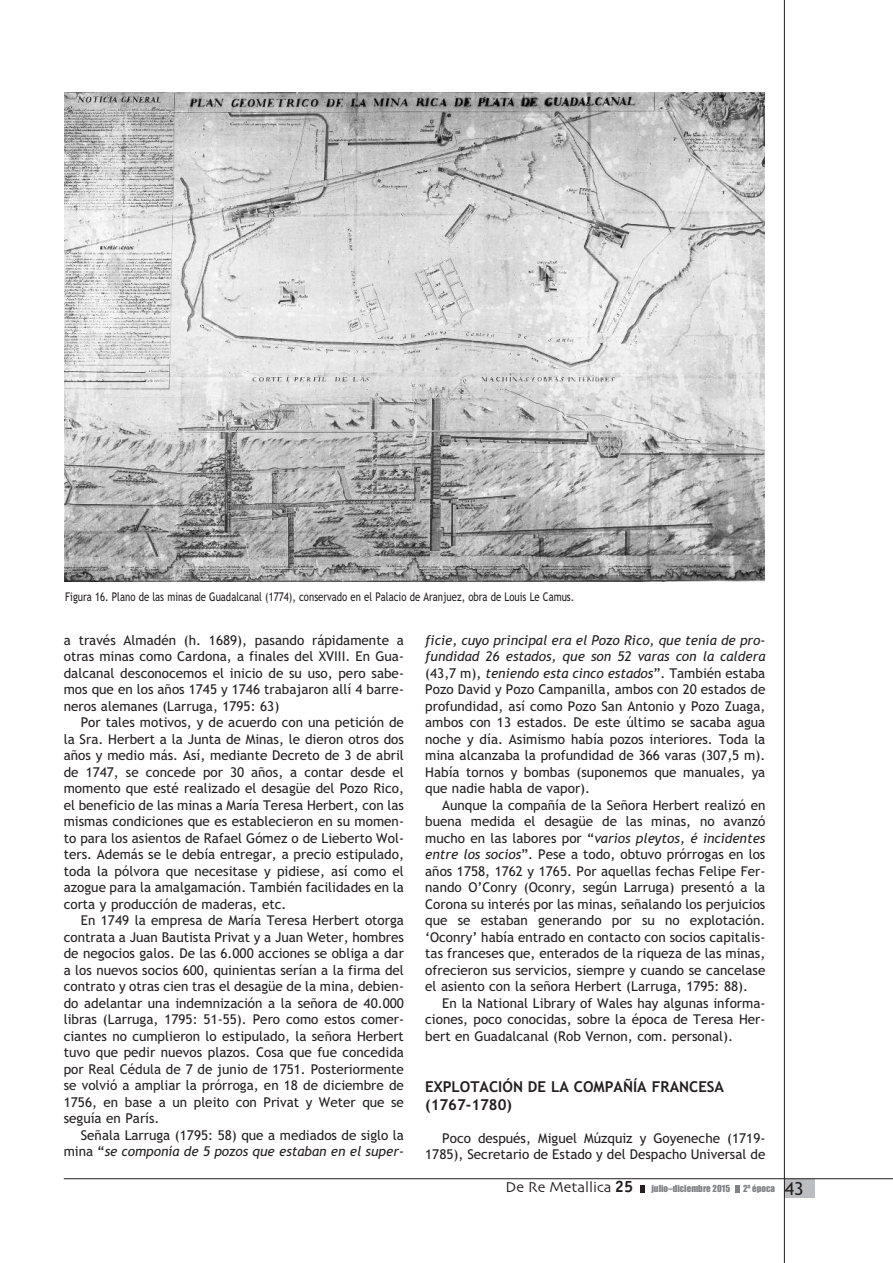
<style>
.page{position:relative;width:893px;height:1263px;background:#fff}
.page>*{position:absolute;margin:0;border:0;box-sizing:border-box;transform-origin:0 0}
.t1{font:700 15px/18px "Trebuchet MS";color:#231f20}
.t2{font:13.5px/16.5px "Trebuchet MS";color:#231f20;text-align:justify}
.t3{font:12px "Trebuchet MS";color:#231f20;scale:.8 1}
.t4{font:9px "Impact";color:#808285}
.s1{font-style:italic}
.s2{font-family:"Skia";font-size:15px;color:#231f20}
.s3{font-family:"Officina Sans";font-weight:700;font-size:16.5px;color:#231f20}
.s4{font-family:"Trebuchet MS";font-size:18px;color:#231f20}
</style>
<div class="page">
<div style="left:784px;top:1179px;width:31px;height:18px;background:#bcbdc0"></div>
<svg style="left:735px;top:1185px;width:5px;height:7px"></svg>
<svg style="left:640px;top:1185px;width:5px;height:7px"></svg>
<hr style="left:784px;top:0;width:1px;height:1263px;background:#231f20">
<hr style="left:64px;top:1178px;width:829px;height:1px;background:#231f20">
<img style="left:64px;top:92px;width:701px;height:489px">
<p class="t3" style="left:65px;top:589px;width:638px">Figura 16. Plano de las minas de Guadalcanal (1774), conservado en el Palacio de Aranjuez, obra de Louis Le Camus.</p>
<p class="t2" style="left:64px;top:632px;width:342px">a través Almadén (h. 1689), pasando rápidamente a otras minas como Cardona, a finales del XVIII. En Gua&shy;dalcanal desconocemos el inicio de su uso, pero sabe&shy;mos que en los años 1745 y 1746 trabajaron allí 4 barre&shy;neros alemanes (Larruga, 1795: 63)</p>
<p class="t2" style="left:64px;top:714px;width:342px;text-indent:17px">Por tales motivos, y de acuerdo con una petición de la Sra. Herbert a la Junta de Minas, le dieron otros dos años y medio más. Así, mediante Decreto de 3 de abril de 1747, se concede por 30 años, a contar desde el momento que esté realizado el desagüe del Pozo Rico, el beneficio de las minas a María Teresa Herbert, con las mismas condiciones que es establecieron en su momen&shy;to para los asientos de Rafael Gómez o de Lieberto Wol&shy;ters. Además se le debía entregar, a precio estipulado, toda la pólvora que necesitase y pidiese, así como el azogue para la amalgamación. También facilidades en la corta y producción de maderas, etc.</p>
<p class="t2" style="left:64px;top:912px;width:342px;text-indent:17px">En 1749 la empresa de María Teresa Herbert otorga contrata a Juan Bautista Privat y a Juan Weter, hombres de negocios galos. De las 6.000 acciones se obliga a dar a los nuevos socios 600, quinientas serían a la firma del contrato y otras cien tras el desagüe de la mina, debien&shy;do adelantar una indemnización a la señora de 40.000 libras (Larruga, 1795: 51-55). Pero como estos comer&shy;ciantes no cumplieron lo estipulado, la señora Herbert tuvo que pedir nuevos plazos. Cosa que fue concedida por Real Cédula de 7 de junio de 1751. Posteriormente se volvió a ampliar la prórroga, en 18 de diciembre de 1756, en base a un pleito con Privat y Weter que se seguía en París.</p>
<p class="t2" style="left:64px;top:1127px;width:342px;text-align:right">Señala Larruga (1795: 58) que a mediados de siglo la mina “<span class="s1">se componía de 5 pozos que estaban en el super-</span></p>
<p class="t2" style="left:425px;top:632px;width:342px"><span class="s1">ficie, cuyo principal era el Pozo Rico, que tenía de pro&shy;fundidad 26 estados, que son 52 varas con la caldera </span>(43,7 m), <span class="s1">teniendo esta cinco estados</span>”. También estaba Pozo David y Pozo Campanilla, ambos con 20 estados de profundidad, así como Pozo San Antonio y Pozo Zuaga, ambos con 13 estados. De este último se sacaba agua noche y día. Asimismo había pozos interiores. Toda la mina alcanzaba la profundidad de 366 varas (307,5 m).<br>Había tornos y bombas (suponemos que manuales, ya que nadie habla de vapor).</p>
<p class="t2" style="left:425px;top:797px;width:342px;text-indent:17px">Aunque la compañía de la Señora Herbert realizó en buena medida el desagüe de las minas, no avanzó mucho en las labores por “<span class="s1">varios pleytos, é incidentes entre los socios</span>”. Pese a todo, obtuvo prórrogas en los años 1758, 1762 y 1765. Por aquellas fechas Felipe Fer&shy;nando O’Conry (Oconry, según Larruga) presentó a la Corona su interés por las minas, señalando los perjuicios que se estaban generando por su no explotación. ‘Oconry’ había entrado en contacto con socios capitalis&shy;tas franceses que, enterados de la riqueza de las minas, ofrecieron sus servicios, siempre y cuando se cancelase el asiento con la señora Herbert (Larruga, 1795: 88).</p>
<p class="t2" style="left:425px;top:995px;width:342px;text-indent:17px">En la National Library of Wales hay algunas informa&shy;ciones, poco conocidas, sobre la época de Teresa Her&shy;bert en Guadalcanal (Rob Vernon, com. personal).</p>
<p class="t1" style="left:425px;top:1077px;width:300px">EXPLOTACIÓN DE LA COMPAÑÍA FRANCESA (1767-1780)</p>
<p class="t2" style="left:425px;top:1130px;width:342px;text-align:right">Poco después, Miguel Múzquiz y Goyeneche (1719-<br>1785), Secretario de Estado y del Despacho Universal de</p>
<p class="t4" style="left:506px;top:1184px;width:226px"><span class="s2">De Re Metallica</span> <span class="s3">25</span> julio–diciembre 2015</p>
<p class="t4" style="left:743px;top:1184px;width:62px">2ª época <span class="s4">43</span></p>
</div>
